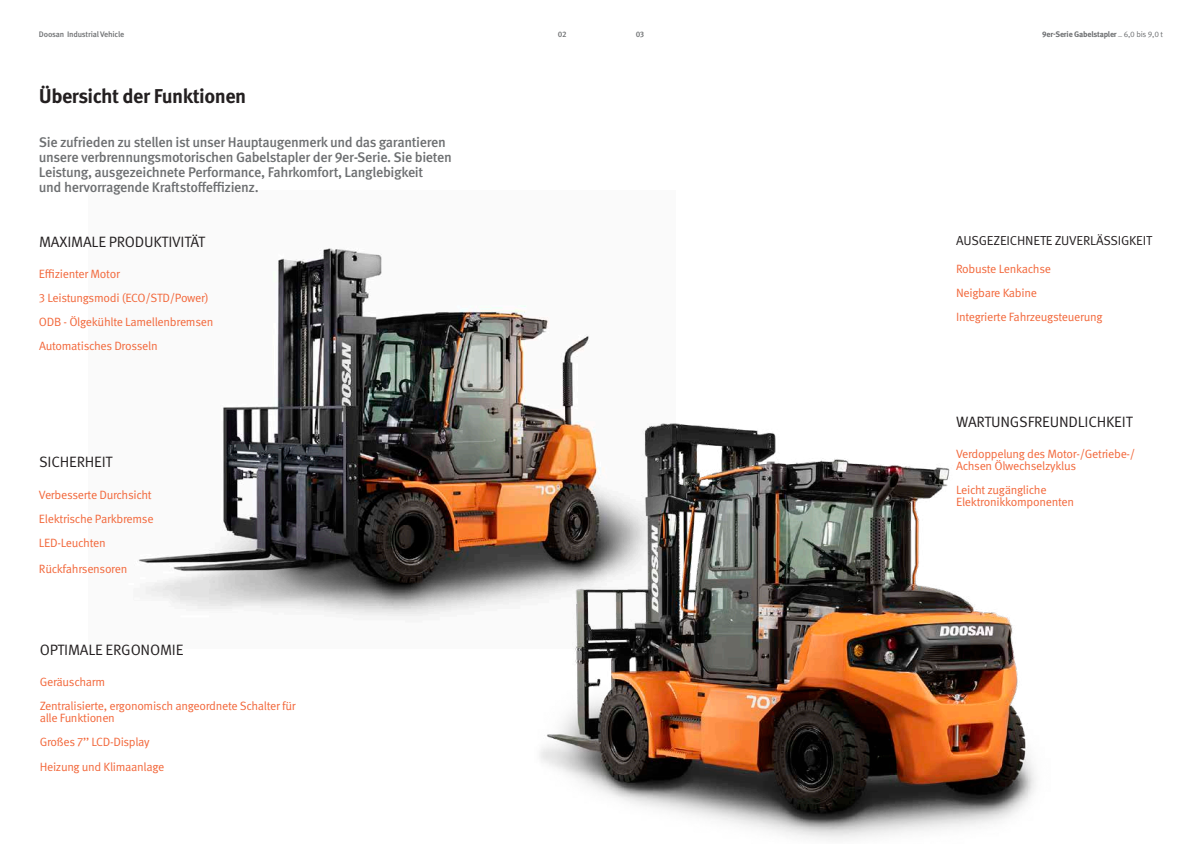
<style>
.page{position:relative;width:1202px;height:854px;background:#fff}
.page>*{position:absolute;margin:0;border:0;box-sizing:border-box;transform-origin:0 0}
.t1{font:700 20px "Meta Pro";letter-spacing:-.025em;color:#231f20}
.t2{font:15px "Meta Pro";letter-spacing:-.015em;color:#231f20}
.t3{font:500 14px/15px "Meta Pro";letter-spacing:-.025em;color:#6d6f71}
.t4{font:13px "Meta Pro";letter-spacing:-.015em;color:#231f20}
.t5{font:12px/24px "Meta Pro";letter-spacing:-.025em;color:#f26639}
.t6{font:700 8px "Meta Pro";letter-spacing:-.025em;color:#6d6f71}
.t7{font:500 8px "Meta Pro";letter-spacing:-.025em;color:#6d6f71}
.s1{font-weight:400}
</style>
<div class="page">
<img style="left:137px;top:248px;width:452px;height:369px">
<img style="left:475px;top:395px;width:561px;height:445px">
<p class="t7" style="left:39px;top:29px;width:87px">Doosan Industrial Vehicle</p>
<p class="t7" style="left:558px;top:29px;width:10px">02</p>
<p class="t7" style="left:636px;top:29px;width:10px">03</p>
<p class="t6" style="left:1042px;top:29px;width:122px">9er-Serie Gabelstapler <span class="s1">_ 6,0 bis 9,0 t</span></p>
<h1 class="t1" style="left:39px;top:84px;width:209px">Übersicht der Funktionen</h1>
<p class="t3" style="left:39px;top:135px;width:415px">Sie zufrieden zu stellen ist unser Hauptaugenmerk und das garantieren unsere verbrennungsmotorischen Gabelstapler der 9er-Serie. Sie bieten Leistung, ausgezeichnete Performance, Fahrkomfort, Langlebigkeit<br>und hervorragende Kraftstoffeffizienz.</p>
<p class="t2" style="left:39px;top:232px;width:168px">MAXIMALE PRODUKTIVITÄT</p>
<p class="t5" style="left:39px;top:262px;width:176px">Effizienter Motor<br>3 Leistungsmodi (ECO/STD/Power)<br>ODB - Ölgekühlte Lamellenbremsen<br>Automatisches Drosseln</p>
<p class="t2" style="left:39px;top:452px;width:75px">SICHERHEIT</p>
<p class="t5" style="left:39px;top:482px;width:116px">Verbesserte Durchsicht<br>Elektrische Parkbremse<br>LED-Leuchten</p>
<p class="t5" style="left:39px;top:557px;width:90px">Rückfahrsensoren</p>
<p class="t2" style="left:40px;top:640px;width:145px">OPTIMALE ERGONOMIE</p>
<p class="t5" style="left:40px;top:670px;width:258px">Geräuscharm<br>Zentralisierte, ergonomisch angeordnete Schalter für</p>
<p class="t5" style="left:40px;top:706px;width:126px">alle Funktionen<br>Großes 7’’ LCD-Display<br>Heizung und Klimaanlage</p>
<p class="t4" style="left:956px;top:232px;width:198px">AUSGEZEICHNETE ZUVERLÄSSIGKEIT</p>
<p class="t5" style="left:956px;top:257px;width:148px">Robuste Lenkachse<br>Neigbare Kabine<br>Integrierte Fahrzeugsteuerung</p>
<p class="t2" style="left:956px;top:412px;width:178px">WARTUNGSFREUNDLICHKEIT</p>
<p class="t5" style="left:956px;top:448px;width:181px;line-height:12px">Verdoppelung des Motor-/Getriebe-/<br>Achsen Ölwechselzyklus</p>
<p class="t5" style="left:956px;top:484px;width:120px;line-height:12px">Leicht zugängliche<br>Elektronikkomponenten</p>
</div>
